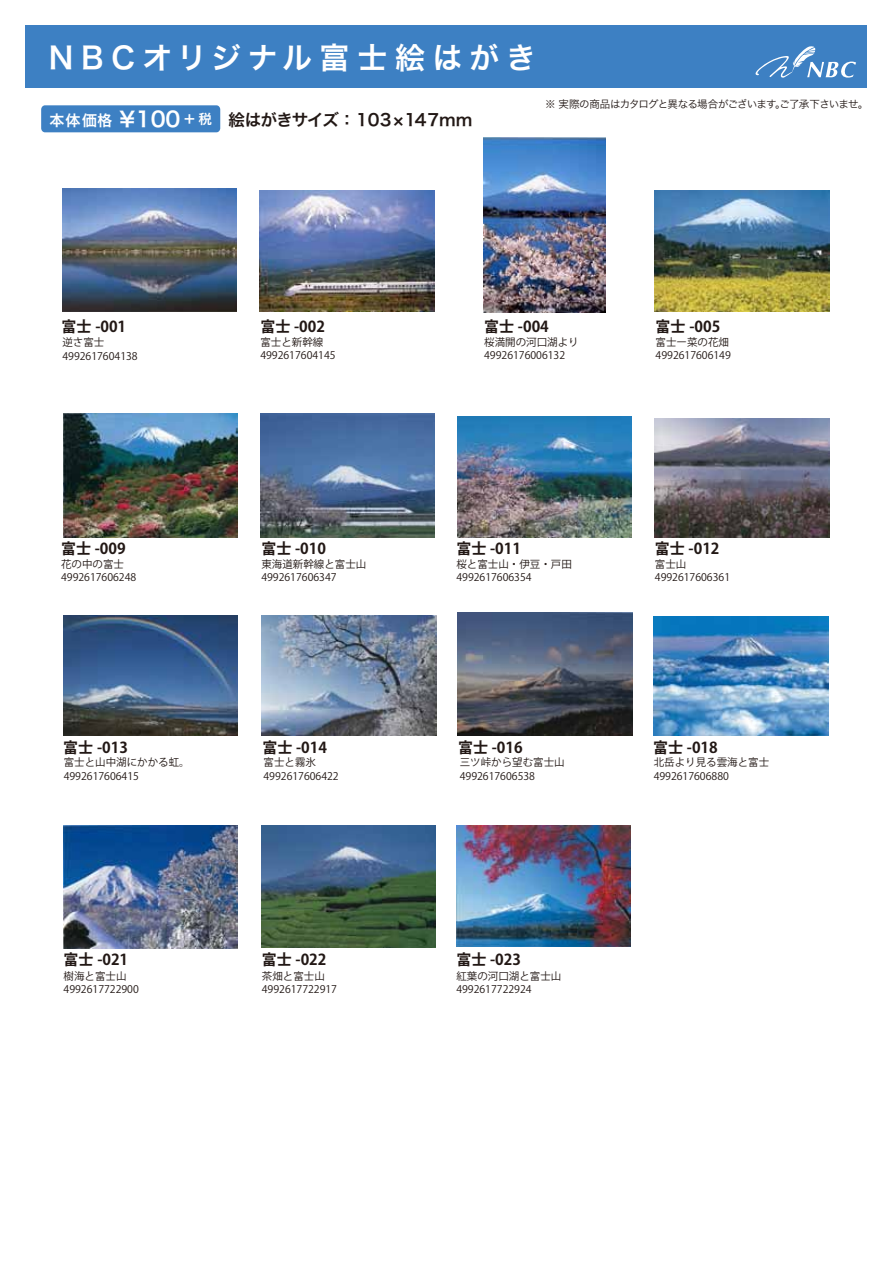
<style>
.page{position:relative;width:893px;height:1263px;background:#fff}
.page>*{position:absolute;margin:0;border:0;box-sizing:border-box;transform-origin:0 0}
.t1{font:30px "Hira Kaku Pro W6";letter-spacing:.24em;color:#fff}
.t2{font:16.5px "Hira Kaku Pro W6";letter-spacing:-.02em;color:#221815}
.t3{font:700 15px "Koz Go Pro";color:#221815}
.t4{font:15px "Hira Kaku Pro W6";color:#fff}
.t5{font:10.5px/13.5px "Koz Go Pro";color:#221815}
.t6{font:10.5px "Hira Kaku Pro W3";letter-spacing:-.075em;color:#221815}
.s1{font-size:21px}
.s2{font-size:13.5px}
</style>
<div class="page">
<img style="left:260px;top:191px;width:174px;height:121px">
<div style="left:25px;top:25px;width:842px;height:62px;background:#3d80c3"></div>
<div style="left:41px;top:105px;width:179px;height:27px;background:#3d80c3;border-radius:4px"></div>
<svg style="left:755px;top:46px;width:101px;height:32px"></svg>
<img style="left:63px;top:189px;width:174px;height:122px">
<img style="left:484px;top:138px;width:121px;height:174px">
<img style="left:655px;top:190px;width:174px;height:122px">
<img style="left:63px;top:414px;width:175px;height:123px">
<img style="left:260px;top:414px;width:175px;height:123px">
<img style="left:458px;top:416px;width:174px;height:121px">
<img style="left:655px;top:419px;width:174px;height:118px">
<img style="left:63px;top:615px;width:175px;height:121px">
<img style="left:262px;top:615px;width:174px;height:121px">
<img style="left:458px;top:612px;width:174px;height:124px">
<img style="left:654px;top:616px;width:174px;height:120px">
<img style="left:63px;top:826px;width:175px;height:122px">
<img style="left:262px;top:826px;width:174px;height:122px">
<img style="left:456px;top:826px;width:175px;height:121px">
<h1 class="t1" style="left:49px;top:30px;width:489px">NBCオリジナル富士絵はがき</h1>
<h3 class="t4" style="left:50px;top:106px;width:164px">本体価格<span class="s1">￥100</span> <span class="s2">＋税</span></h3>
<h2 class="t2" style="left:228px;top:105px;width:246px">絵はがきサイズ：103×147mm</h2>
<p class="t6" style="left:545px;top:95px;width:325px">※ 実際の商品はカタログと異なる場合がございます。ご了承下さいませ。</p>
<h3 class="t3" style="left:62px;top:317px;width:66px">富士 -001</h3>
<p class="t5" style="left:62px;top:336px;width:77px">逆さ富士<br>4992617604138</p>
<h3 class="t3" style="left:61px;top:539px;width:66px">富士 -009</h3>
<p class="t5" style="left:61px;top:558px;width:77px">花の中の富士<br>4992617606248</p>
<h3 class="t3" style="left:63px;top:737px;width:66px">富士 -013</h3>
<p class="t5" style="left:64px;top:756px;width:127px">富士と山中湖にかかる虹。<br>4992617606415</p>
<h3 class="t3" style="left:64px;top:949px;width:66px">富士 -021</h3>
<p class="t5" style="left:64px;top:969px;width:77px">樹海と富士山<br>4992617722900</p>
<h3 class="t3" style="left:260px;top:317px;width:66px">富士 -002</h3>
<p class="t5" style="left:260px;top:336px;width:77px">富士と新幹線<br>4992617604145</p>
<h3 class="t3" style="left:261px;top:539px;width:66px">富士 -010</h3>
<p class="t5" style="left:261px;top:558px;width:106px">東海道新幹線と富士山<br>4992617606347</p>
<h3 class="t3" style="left:262px;top:737px;width:66px">富士 -014</h3>
<p class="t5" style="left:263px;top:756px;width:77px">富士と霧氷<br>4992617606422</p>
<h3 class="t3" style="left:262px;top:949px;width:66px">富士 -022</h3>
<p class="t5" style="left:262px;top:969px;width:77px">茶畑と富士山<br>4992617722917</p>
<h3 class="t3" style="left:484px;top:317px;width:66px">富士 -004</h3>
<p class="t5" style="left:484px;top:336px;width:96px">桜満開の河口湖より<br>49926176006132</p>
<h3 class="t3" style="left:456px;top:539px;width:66px">富士 -011</h3>
<p class="t5" style="left:456px;top:558px;width:117px">桜と富士山・伊豆・戸田<br>4992617606354</p>
<h3 class="t3" style="left:458px;top:737px;width:66px">富士 -016</h3>
<p class="t5" style="left:460px;top:756px;width:106px">三ツ峠から望む富士山<br>4992617606538</p>
<h3 class="t3" style="left:456px;top:949px;width:66px">富士 -023</h3>
<p class="t5" style="left:456px;top:969px;width:106px">紅葉の河口湖と富士山<br>4992617722924</p>
<h3 class="t3" style="left:656px;top:317px;width:66px">富士 -005</h3>
<p class="t5" style="left:656px;top:336px;width:77px">富士ー菜の花畑<br>4992617606149</p>
<h3 class="t3" style="left:655px;top:539px;width:66px">富士 -012</h3>
<p class="t5" style="left:655px;top:558px;width:77px">富士山<br>4992617606361</p>
<h3 class="t3" style="left:653px;top:737px;width:66px">富士 -018</h3>
<p class="t5" style="left:654px;top:756px;width:117px">北岳より見る雲海と富士<br>4992617606880</p>
</div>
